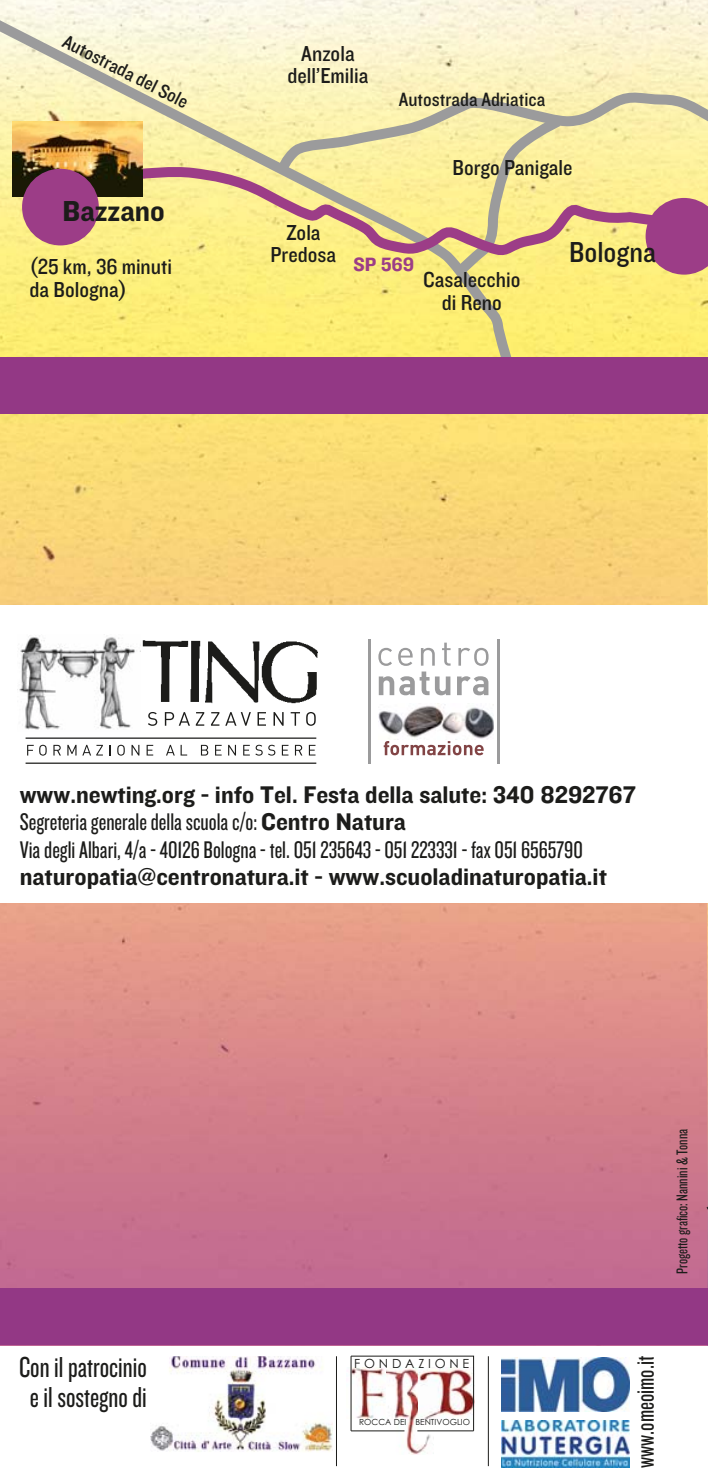
<style>
.page{position:relative;width:708px;height:1479px;background:#fff}
.page>*{position:absolute;margin:0;border:0;box-sizing:border-box;transform-origin:0 0}
.t1{font:30px/30px "Knockout HTF28 Junior Featherwt";color:#1c1c1a;text-align:center}
.t2{font:30px "Knockout 30 Junior Welterwt";color:#1c1c1a}
.t3{font:30px "Knockout HTF51 Middleweight";color:#1c1c1a}
.t4{font:26.25px "Knockout HTF28 Junior Featherwt";color:#1c1c1a}
.t5{font:25px/27.5px "Knockout HTF28 Junior Featherwt";color:#1c1c1a}
.t6{font:25px "Knockout HTF51 Middleweight";color:#1c1c1a}
.t7{font:22.5px/22.5px "Knockout 30 Junior Welterwt";color:#1c1c1a;text-align:center}
.t8{font:20px "Knockout 30 Junior Welterwt";color:#1c1c1a}
.t9{font:20px "Knockout HTF51 Middleweight";color:#9c3d87}
.t10{font:16.25px "Knockout HTF28 Junior Featherwt";color:#1c1c1a}
.t11{font:12.5px "Century Gothic";letter-spacing:.3em;color:#1c1c1a}
.t12{font:8.5px "Century Gothic";color:#1c1c1a}
.s1{font-family:"Knockout HTF51 Middleweight"}
</style>
<div class="page">
<img style="left:0;top:0;width:708px;height:1345px">
<div style="left:0;top:357px;width:707px;height:57px;background:#933885"></div>
<div style="left:0;top:1288px;width:707px;height:57px;background:#933885"></div>
<svg style="left:703px;top:717px;width:5px;height:495px;background:#de9996"></svg>
<img style="left:150px;top:1356px;width:183px;height:96px">
<img style="left:377px;top:1431px;width:56px;height:23px">
<svg style="left:350px;top:1356px;width:123px;height:75px"></svg>
<img style="left:501px;top:1358px;width:128px;height:53px">
<img style="left:501px;top:1421px;width:128px;height:46px">
<div style="left:0;top:605px;width:707px;height:298px;background:#fff"></div>
<img style="left:17px;top:635px;width:118px;height:95px">
<svg style="left:27px;top:745px;width:20px;height:11px"></svg>
<svg style="left:53px;top:745px;width:8px;height:10px"></svg>
<svg style="left:67px;top:745px;width:9px;height:10px"></svg>
<svg style="left:82px;top:745px;width:21px;height:10px"></svg>
<svg style="left:117px;top:745px;width:8px;height:11px"></svg>
<svg style="left:131px;top:745px;width:8px;height:10px"></svg>
<svg style="left:146px;top:745px;width:7px;height:10px"></svg>
<svg style="left:166px;top:745px;width:21px;height:10px"></svg>
<svg style="left:201px;top:745px;width:7px;height:10px"></svg>
<svg style="left:215px;top:745px;width:6px;height:10px"></svg>
<svg style="left:228px;top:745px;width:8px;height:10px"></svg>
<svg style="left:243px;top:745px;width:19px;height:11px"></svg>
<svg style="left:268px;top:745px;width:7px;height:11px"></svg>
<svg style="left:282px;top:745px;width:6px;height:10px"></svg>
<svg style="left:295px;top:745px;width:7px;height:10px"></svg>
<svg style="left:309px;top:745px;width:6px;height:10px"></svg>
<img style="left:142px;top:640px;width:176px;height:64px">
<svg style="left:148px;top:712px;width:9px;height:14px"></svg>
<svg style="left:165px;top:712px;width:25px;height:14px"></svg>
<svg style="left:196px;top:712px;width:8px;height:14px"></svg>
<svg style="left:211px;top:712px;width:8px;height:14px"></svg>
<svg style="left:225px;top:712px;width:26px;height:14px"></svg>
<svg style="left:257px;top:712px;width:9px;height:14px"></svg>
<svg style="left:273px;top:712px;width:10px;height:14px"></svg>
<svg style="left:290px;top:712px;width:10px;height:14px"></svg>
<svg style="left:306px;top:712px;width:9px;height:14px"></svg>
<hr style="left:26px;top:762px;width:290px;height:2px;background:#1c1c1a">
<hr style="left:26px;top:737px;width:290px;height:2px;background:#1c1c1a">
<svg style="left:383px;top:741px;width:100px;height:14px"></svg>
<svg style="left:457px;top:676px;width:31px;height:19px"></svg>
<svg style="left:378px;top:643px;width:72px;height:52px"></svg>
<svg style="left:458px;top:648px;width:30px;height:18px"></svg>
<img style="left:378px;top:703px;width:115px;height:37px">
<hr style="left:497px;top:639px;width:3px;height:125px;background:#9b9b9c">
<hr style="left:368px;top:639px;width:2px;height:125px;background:#9b9b9c">
<img style="left:520px;top:0;width:187px;height:357px">
<svg style="left:0;top:0;width:520px;height:357px;background:#f7eea8"></svg>
<svg style="left:270px;top:90px;width:437px;height:222px;background:#f2e794"></svg>
<svg style="left:447px;top:111px;width:121px;height:173px;background:#eae098"></svg>
<svg style="left:645px;top:198px;width:62px;height:77px;background:#a85585"></svg>
<svg style="left:132px;top:164px;width:545px;height:100px;background:#ead28c"></svg>
<img style="left:12px;top:122px;width:131px;height:74px">
<div style="left:22px;top:169px;width:77px;height:76px;background:#9c3d87;border-radius:50%"></div>
<hr style="left:336px;top:1356px;width:1px;height:110px;background:#1c1c1a">
<hr style="left:487px;top:1356px;width:1px;height:110px;background:#1c1c1a">
<p class="t8" style="left:67px;top:33px;width:140px;rotate:27deg">Autostrada del Sole</p>
<p class="t3" style="left:62px;top:195px;width:104px">Bazzano</p>
<p class="t7" style="left:30px;top:257px;width:144px;text-align:left">(25 km, 36 minuti da Bologna)</p>
<p class="t7" style="left:287px;top:43px;width:83px">Anzola dell’Emilia</p>
<p class="t8" style="left:398px;top:91px;width:148px">Autostrada Adriatica</p>
<p class="t7" style="left:452px;top:158px;width:121px">Borgo Panigale</p>
<p class="t7" style="left:270px;top:222px;width:67px">Zola<br>Predosa</p>
<p class="t9" style="left:353px;top:254px;width:62px">SP 569</p>
<p class="t7" style="left:423px;top:270px;width:99px">Casalecchio di Reno</p>
<p class="t2" style="left:568px;top:241px;width:88px">Bologna</p>
<p class="t6" style="left:20px;top:786px;width:617px">www.newting.org - info Tel. Festa della salute: 340 8292767</p>
<p class="t5" style="left:20px;top:810px;width:564px">Segreteria generale della scuola c/o: <span class="s1">Centro Natura<br></span>Via degli Albari, 4/a - 40126 Bologna - tel. 051 235643 - 051 223331 - fax 051 6565790</p>
<p class="t6" style="left:20px;top:868px;width:588px">naturopatia@centronatura.it - www.scuoladinaturopatia.it</p>
<p class="t1" style="left:19px;top:1355px;width:129px">Con il patrocinio e il sostegno di</p>
<p class="t11" style="left:354px;top:1357px;width:117px">FONDAZIONE</p>
<p class="t12" style="left:359px;top:1417px;width:112px">ROCCA DEI BENTIVOGLIO</p>
<p class="t10" style="left:676px;top:1274px;width:146px;rotate:-90deg">Progetto grafico: Nannini &amp; Tonna</p>
<p class="t4" style="left:636px;top:1468px;width:113px;rotate:-90deg">www.omeoimo.it</p>
</div>
